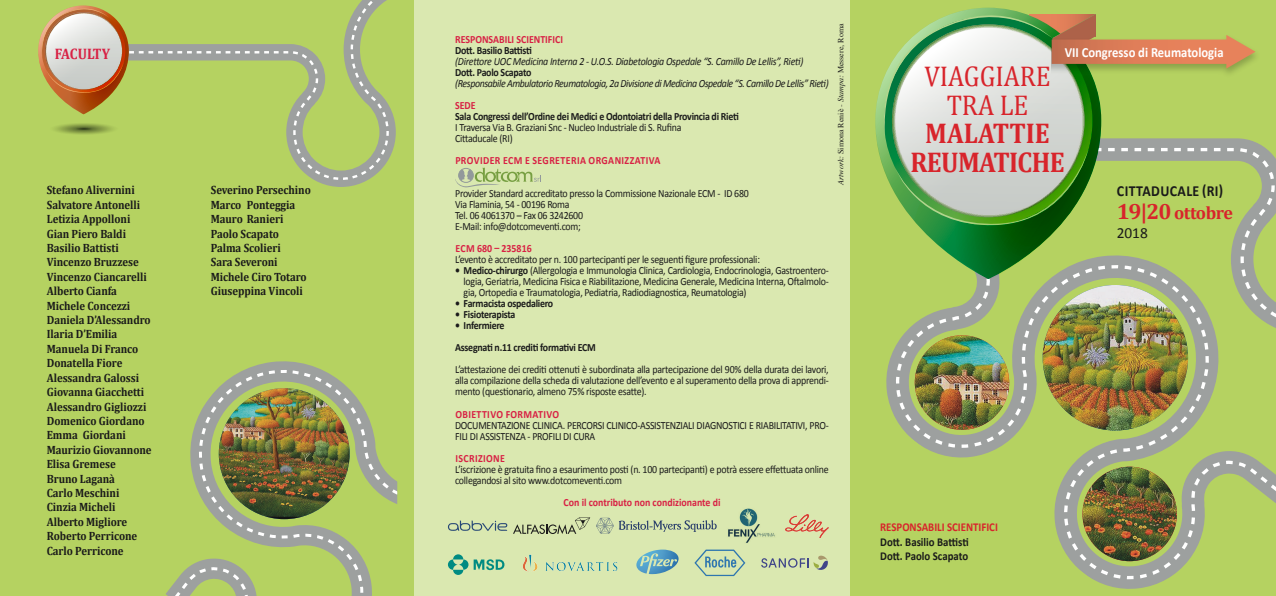
<style>
.page{position:relative;width:1276px;height:596px;background:#fff}
.page>*{position:absolute;margin:0;border:0;box-sizing:border-box;transform-origin:0 0}
.t1{font:700 28.7px/28.7px "Cambria";letter-spacing:-.025em;color:#d8242b;text-align:center;scale:.9 1}
.t2{font:28.7px/28.7px "Cambria";color:#d8242b;text-align:center;scale:.9 1}
.t3{font:700 18px "Cambria";letter-spacing:-.025em;color:#d8242b}
.t4{font:700 15.4px "Calibri";letter-spacing:.03em;color:#1a1a1a;scale:.9 1}
.t5{font:15.4px "Calibri";color:#1a1a1a}
.t6{font:700 15.2px "Cambria";letter-spacing:-.01em;color:#d82144;scale:.9 1}
.t7{font:700 14px "Calibri";color:#fff;scale:.9 1}
.t8{font:700 12px/14.4px "Cambria";letter-spacing:-.005em;color:#1a1a1a;scale:.9 1}
.t9{font:700 12px/14.4px "Calibri";color:#1a1a1a;scale:.9 1}
.t10{font:700 12px "Calibri";color:#d8242b;scale:.9 1}
.t11{font:11px/11px "Calibri";letter-spacing:-.025em;color:#1a1a1a;scale:.9 1}
.t12{font:700 11px/22px "Calibri";letter-spacing:-.025em;color:#1a1a1a;scale:.9 1}
.t13{font:italic 11px "Calibri";letter-spacing:-.04em;color:#1a1a1a;scale:.9 1}
.t14{font:700 11px "Calibri";color:#d82144;scale:.9 1}
.t15{font:700 11px "Calibri";letter-spacing:.04em;color:#d82144;scale:.9 1}
.t16{font:8px "Times";color:#1a1a1a}
.s1{font-weight:700}
.s2{font-style:italic}
.s3{font-size:22px}
</style>
<div class="page">
<div style="left:850px;top:0;width:426px;height:595px;background:#b5d261"></div>
<div style="left:414px;top:0;width:436px;height:595px;background:#dae8b0"></div>
<div style="left:0;top:0;width:414px;height:595px;background:#b5d261"></div>
<svg style="left:455px;top:167px;width:86px;height:20px"></svg>
<svg style="left:886px;top:334px;width:390px;height:248px"></svg>
<svg style="left:912px;top:138px;width:364px;height:188px"></svg>
<svg style="left:912px;top:227px;width:7px;height:52px"></svg>
<svg style="left:876px;top:138px;width:19px;height:56px"></svg>
<svg style="left:895px;top:148px;width:24px;height:79px"></svg>
<svg style="left:919px;top:138px;width:182px;height:141px"></svg>
<img style="left:1042px;top:285px;width:146px;height:145px;border-radius:73px">
<img style="left:914px;top:335px;width:95px;height:94px;border-radius:47px">
<img style="left:1082px;top:466px;width:95px;height:95px;border-radius:47px">
<img style="left:786px;top:514px;width:42px;height:23px">
<svg style="left:448px;top:520px;width:59px;height:10px"></svg>
<svg style="left:513px;top:517px;width:77px;height:16px"></svg>
<svg style="left:596px;top:517px;width:121px;height:16px"></svg>
<svg style="left:453px;top:554px;width:10px;height:5px"></svg>
<svg style="left:453px;top:569px;width:10px;height:5px"></svg>
<svg style="left:448px;top:559px;width:10px;height:10px"></svg>
<svg style="left:459px;top:559px;width:9px;height:10px"></svg>
<svg style="left:473px;top:559px;width:31px;height:10px"></svg>
<img style="left:523px;top:554px;width:95px;height:18px">
<svg style="left:636px;top:549px;width:26px;height:24px"></svg>
<svg style="left:694px;top:549px;width:51px;height:26px"></svg>
<svg style="left:761px;top:555px;width:67px;height:15px"></svg>
<svg style="left:316px;top:181px;width:50px;height:6px"></svg>
<svg style="left:129px;top:0;width:267px;height:181px"></svg>
<svg style="left:38px;top:5px;width:91px;height:109px"></svg>
<svg style="left:54px;top:123px;width:60px;height:11px"></svg>
<svg style="left:166px;top:361px;width:231px;height:234px"></svg>
<img style="left:219px;top:388px;width:131px;height:131px;border-radius:65px">
<img style="left:728px;top:508px;width:47px;height:35px">
<svg style="left:875px;top:7px;width:380px;height:131px"></svg>
<h3 class="t6" style="left:55px;top:43px;width:63px">FACULTY</h3>
<p class="t8" style="left:47px;top:182px;width:118px">Stefano Alivernini<br>Salvatore Antonelli<br>Letizia Appolloni<br>Gian Piero Baldi<br>Basilio Battisti<br>Vincenzo Bruzzese<br>Vincenzo Ciancarelli<br>Alberto Cianfa<br>Michele Concezzi<br>Daniela D’Alessandro<br>Ilaria D’Emilia<br>Manuela Di Franco<br>Donatella Fiore<br>Alessandra Galossi<br>Giovanna Giacchetti<br>Alessandro Gigliozzi<br>Domenico Giordano<br>Emma Giordani<br>Maurizio Giovannone<br>Elisa Gremese<br>Bruno Laganà<br>Carlo Meschini<br>Cinzia Micheli<br>Alberto Migliore<br>Roberto Perricone<br>Carlo Perricone</p>
<p class="t8" style="left:211px;top:182px;width:113px">Severino Persechino<br>Marco Ponteggia<br>Mauro Ranieri<br>Paolo Scapato<br>Palma Scolieri<br>Sara Severoni<br>Michele Ciro Totaro<br>Giuseppina Vincoli</p>
<p class="t14" style="left:455px;top:32px;width:121px">RESPONSABILI SCIENTIFICI</p>
<p class="t12" style="left:455px;top:39px;width:87px">Dott. Basilio Battisti</p>
<p class="t13" style="left:455px;top:54px;width:388px">(Direttore UOC Medicina Interna 2 - U.O.S. Diabetologia Ospedale “S. Camillo De Lellis”, Rieti)</p>
<p class="t12" style="left:455px;top:61px;width:86px">Dott. Paolo Scapato</p>
<p class="t13" style="left:455px;top:76px;width:416px">(Responsabile Ambulatorio Reumatologia, 2a Divisione di Medicina Ospedale “S. Camillo De Lellis” Rieti)</p>
<p class="t14" style="left:455px;top:98px;width:24px">SEDE</p>
<p class="t12" style="left:455px;top:105px;width:317px">Sala Congressi dell’Ordine dei Medici e Odontoiatri della Provincia di Rieti</p>
<p class="t11" style="left:455px;top:121px;width:253px">I Traversa Via B. Graziani Snc - Nucleo Industriale di S. Rufina<br>Cittaducale (RI)</p>
<p class="t15" style="left:455px;top:153px;width:229px">PROVIDER ECM E SEGRETERIA ORGANIZZATIVA</p>
<p class="t11" style="left:455px;top:187px;width:328px">Provider Standard accreditato presso la Commissione Nazionale ECM - ID 680<br>Via Flaminia, 54 - 00196 Roma<br>Tel. 06 4061370 – Fax 06 3242600<br>E-Mail: info@dotcomeventi.com;</p>
<p class="t14" style="left:455px;top:241px;width:86px">ECM 680 – 235816</p>
<p class="t11" style="left:455px;top:253px;width:340px">L’evento è accreditato per n. 100 partecipanti per le seguenti figure professionali:</p>
<p class="t11" style="left:463px;top:264px;width:407px;text-align:justify;text-indent:-9px"><span class="s1">• Medico-chirurgo</span> (Allergologia e Immunologia Clinica, Cardiologia, Endocrinologia, Gastroentero&shy;logia, Geriatria, Medicina Fisica e Riabilitazione, Medicina Generale, Medicina Interna, Oftalmolo&shy;gia, Ortopedia e Traumatologia, Pediatria, Radiodiagnostica, Reumatologia)</p>
<p class="t12" style="left:455px;top:292px;width:111px">• Farmacista ospedaliero</p>
<p class="t12" style="left:455px;top:303px;width:68px">• Fisioterapista</p>
<p class="t12" style="left:455px;top:314px;width:158px">• Infermiere<br>Assegnati n.11 crediti formativi ECM</p>
<p class="t11" style="left:455px;top:363px;width:417px;text-align:justify">L’attestazione dei crediti ottenuti è subordinata alla partecipazione del 90% della durata dei lavori, alla compilazione della scheda di valutazione dell’evento e al superamento della prova di apprendi&shy;mento (questionario, almeno 75% risposte esatte).</p>
<p class="t15" style="left:455px;top:406px;width:117px">OBIETTIVO FORMATIVO</p>
<p class="t11" style="left:455px;top:418px;width:417px">DOCUMENTAZIONE CLINICA. PERCORSI CLINICO-ASSISTENZIALI DIAGNOSTICI E RIABILITATIVI, PRO-<br>FILI DI ASSISTENZA - PROFILI DI CURA</p>
<p class="t15" style="left:455px;top:450px;width:57px">ISCRIZIONE</p>
<p class="t11" style="left:455px;top:462px;width:417px">L’iscrizione è gratuita fino a esaurimento posti (n. 100 partecipanti) e potrà essere effettuata online collegandosi al sito www.dotcomeventi.com</p>
<p class="t14" style="left:563px;top:494px;width:176px">Con il contributo non condizionante di</p>
<p class="t16" style="left:833px;top:185px;width:163px;rotate:-90deg"><span class="s2">Artwork:</span> Simona Reniè - <span class="s2">Stampa:</span> Messere, Roma</p>
<p class="t7" style="left:1064px;top:43px;width:178px">VII Congresso di Reumatologia</p>
<h1 class="t2" style="left:924px;top:62px;width:142px">VIAGGIARE<br>TRA LE</h1>
<h1 class="t1" style="left:910px;top:118px;width:173px">MALATTIE<br>REUMATICHE</h1>
<h3 class="t4" style="left:1117px;top:180px;width:119px">CITTADUCALE (RI)</h3>
<h2 class="t3" style="left:1116px;top:200px;width:118px"><span class="s3">19|20</span> ottobre</h2>
<h3 class="t5" style="left:1116px;top:223px;width:33px">2018</h3>
<p class="t10" style="left:880px;top:518px;width:132px">RESPONSABILI SCIENTIFICI</p>
<p class="t9" style="left:880px;top:534px;width:100px">Dott. Basilio Battisti<br>Dott. Paolo Scapato</p>
</div>
